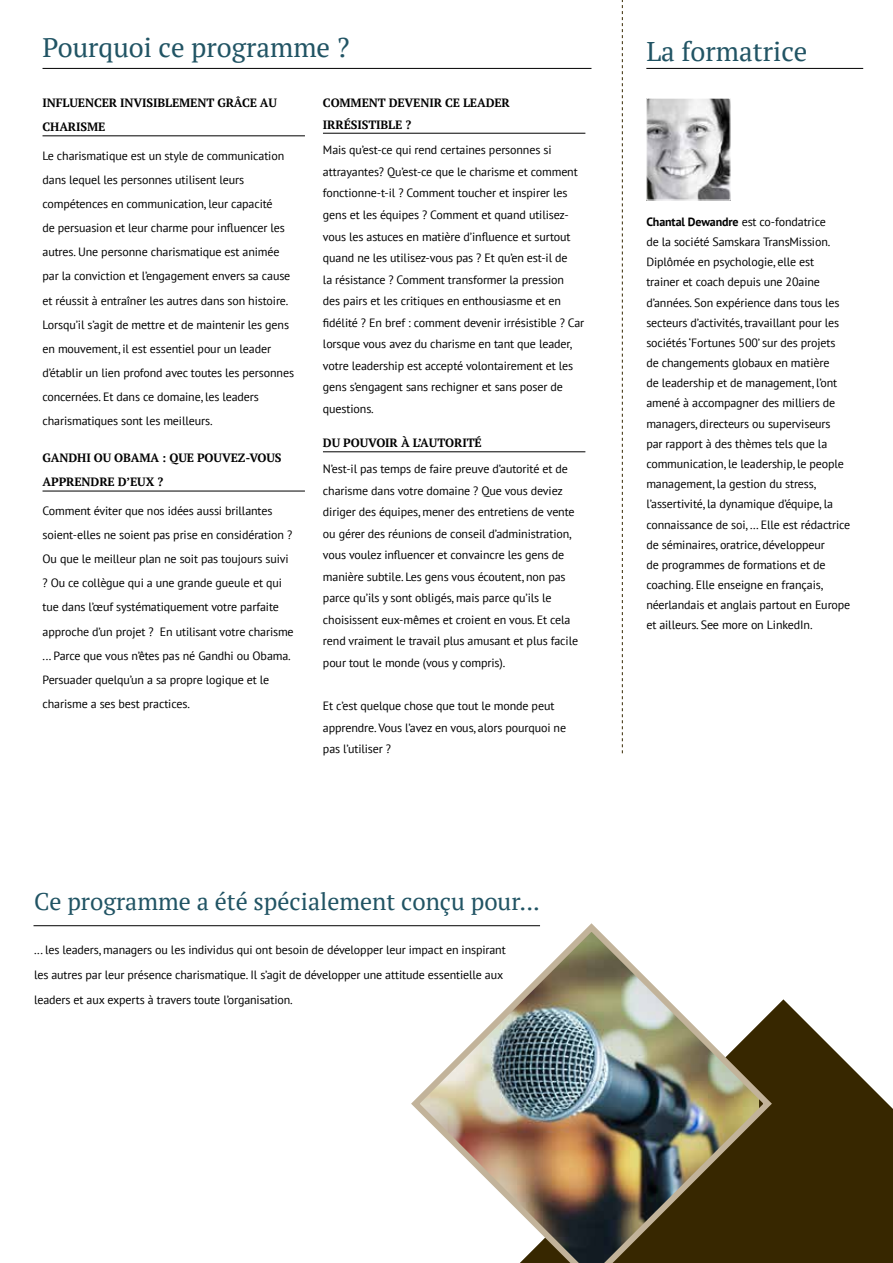
<style>
.page{position:relative;width:893px;height:1263px;background:#fff}
.page>*{position:absolute;margin:0;border:0;box-sizing:border-box;transform-origin:0 0}
.t1{font:27px "PT Serif";color:#215464}
.t2{font:24px "PT Serif";color:#215464}
.t3{font:12px/21.6px "PT Sans";letter-spacing:-.01em;color:#000}
.t4{font:700 12px/24.2px "PT Serif";letter-spacing:-.01em;color:#000}
.s1{font-weight:700}
</style>
<div class="page">
<svg style="left:776px;top:999px;width:117px;height:264px;fill:#372700"></svg>
<hr style="left:43px;top:68px;width:548px;height:1px;background:#000">
<hr style="left:646px;top:68px;width:217px;height:1px;background:#000">
<svg style="left:622px;top:0;width:1px;height:753px"></svg>
<hr style="left:34px;top:925px;width:506px;height:1px;background:#000">
<img style="left:407px;top:923px;width:369px;height:340px">
<hr style="left:43px;top:135px;width:262px;height:1px;background:#000">
<hr style="left:43px;top:491px;width:262px;height:1px;background:#000">
<hr style="left:323px;top:133px;width:262px;height:1px;background:#000">
<hr style="left:323px;top:451px;width:262px;height:1px;background:#000">
<img style="left:648px;top:100px;width:81px;height:98px">
<div style="left:646px;top:98px;width:85px;height:102px;border:1px solid #fff"></div>
<h1 class="t1" style="left:43px;top:30px;width:309px">Pourquoi ce programme ?</h1>
<h1 class="t1" style="left:646px;top:34px;width:163px">La formatrice</h1>
<p class="t4" style="left:43px;top:91px;width:236px">INFLUENCER INVISIBLEMENT GRÂCE AU<br>CHARISME</p>
<p class="t3" style="left:43px;top:143px;width:253px;line-height:24.2px">Le charismatique est un style de communication dans lequel les personnes utilisent leurs compétences en communication, leur capacité<br>de persuasion et leur charme pour influencer les autres. Une personne charismatique est animée par la conviction et l’engagement envers sa cause et réussit à entraîner les autres dans son histoire.<br>Lorsqu’il s’agit de mettre et de maintenir les gens en mouvement, il est essentiel pour un leader d’établir un lien profond avec toutes les personnes concernées. Et dans ce domaine, les leaders charismatiques sont les meilleurs.</p>
<p class="t4" style="left:43px;top:446px;width:241px">GANDHI OU OBAMA : QUE POUVEZ-VOUS<br>APPRENDRE D’EUX ?</p>
<p class="t3" style="left:43px;top:498px;width:253px;line-height:24.2px">Comment éviter que nos idées aussi brillantes soient-elles ne soient pas prise en considération ?<br>Ou que le meilleur plan ne soit pas toujours suivi ? Ou ce collègue qui a une grande gueule et qui tue dans l’œuf systématiquement votre parfaite approche d’un projet ? En utilisant votre charisme ... Parce que vous n’êtes pas né Gandhi ou Obama.<br>Persuader quelqu’un a sa propre logique et le charisme a ses best practices.</p>
<p class="t4" style="left:323px;top:92px;width:188px;line-height:21.6px">COMMENT DEVENIR CE LEADER<br>IRRÉSISTIBLE ?</p>
<p class="t3" style="left:323px;top:139px;width:263px">Mais qu’est-ce qui rend certaines personnes si attrayantes? Qu’est-ce que le charisme et comment fonctionne-t-il ? Comment toucher et inspirer les gens et les équipes ? Comment et quand utilisez&shy;vous les astuces en matière d’influence et surtout quand ne les utilisez-vous pas ? Et qu’en est-il de<br>la résistance ? Comment transformer la pression des pairs et les critiques en enthousiasme et en fidélité ? En bref : comment devenir irrésistible ? Car lorsque vous avez du charisme en tant que leader, votre leadership est accepté volontairement et les gens s’engagent sans rechigner et sans poser de questions.</p>
<p class="t4" style="left:323px;top:431px;width:160px">DU POUVOIR À L’AUTORITÉ</p>
<p class="t3" style="left:323px;top:458px;width:257px">N’est-il pas temps de faire preuve d’autorité et de charisme dans votre domaine ? Que vous deviez diriger des équipes, mener des entretiens de vente ou gérer des réunions de conseil d’administration, vous voulez influencer et convaincre les gens de manière subtile. Les gens vous écoutent, non pas parce qu’ils y sont obligés, mais parce qu’ils le choisissent eux-mêmes et croient en vous. Et cela rend vraiment le travail plus amusant et plus facile pour tout le monde (vous y compris).</p>
<p class="t3" style="left:323px;top:695px;width:245px">Et c’est quelque chose que tout le monde peut apprendre. Vous l’avez en vous, alors pourquoi ne pas l’utiliser ?</p>
<h2 class="t2" style="left:34px;top:886px;width:507px">Ce programme a été spécialement conçu pour...</h2>
<p class="t3" style="left:34px;top:937px;width:473px;line-height:24.9px">... les leaders, managers ou les individus qui ont besoin de développer leur impact en inspirant les autres par leur présence charismatique. Il s’agit de développer une attitude essentielle aux leaders et aux experts à travers toute l’organisation.</p>
<p class="t3" style="left:646px;top:211px;width:206px;line-height:20.1px"><span class="s1">Chantal Dewandre</span> est co-fondatrice<br>de la société Samskara TransMission.<br>Diplômée en psychologie, elle est trainer et coach depuis une 20aine d’années. Son expérience dans tous les secteurs d’activités, travaillant pour les sociétés ‘Fortunes 500’ sur des projets de changements globaux en matière<br>de leadership et de management, l’ont amené à accompagner des milliers de managers, directeurs ou superviseurs<br>par rapport à des thèmes tels que la communication, le leadership, le people management, la gestion du stress, l’assertivité, la dynamique d’équipe, la connaissance de soi, … Elle est rédactrice de séminaires, oratrice, développeur<br>de programmes de formations et de coaching. Elle enseigne en français, néerlandais et anglais partout en Europe et ailleurs. See more on LinkedIn.</p>
</div>
